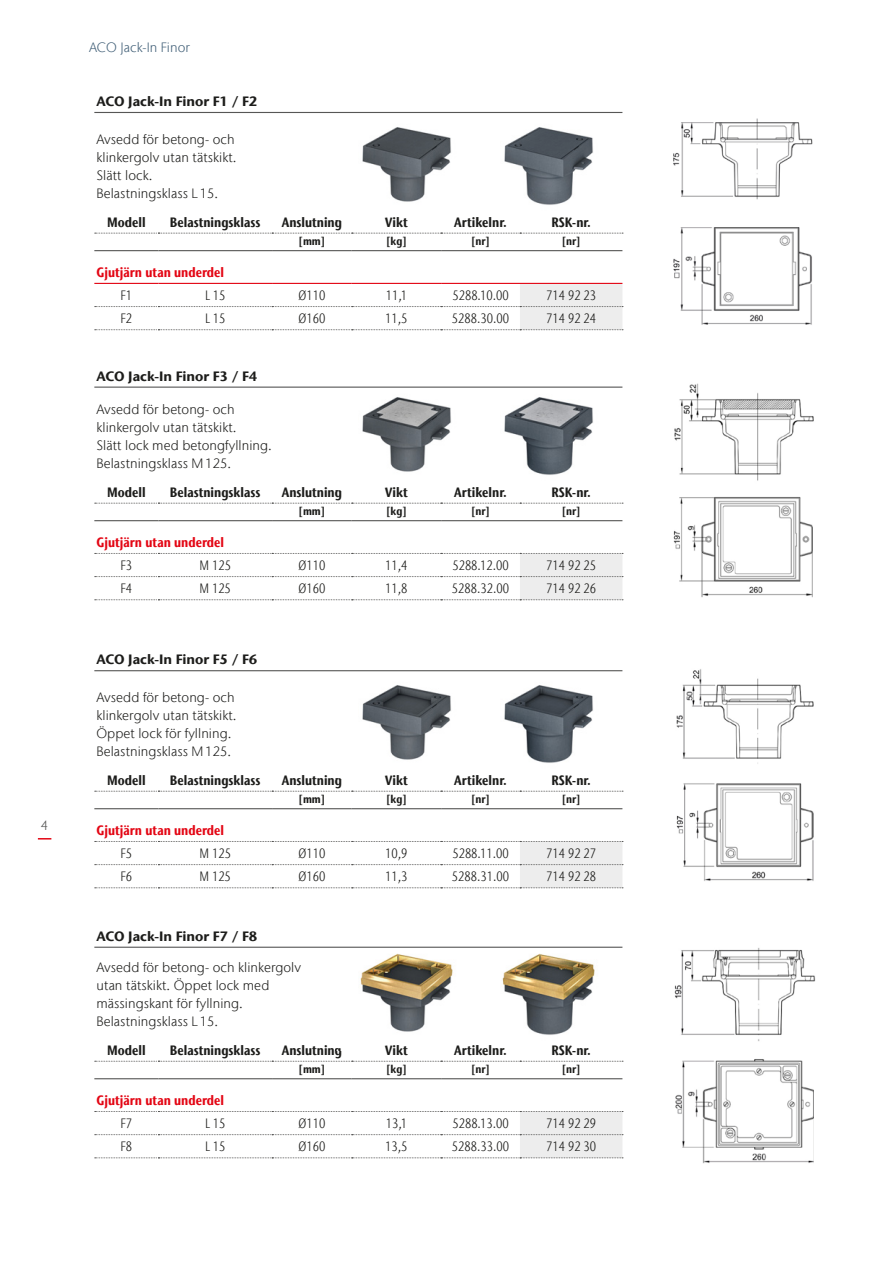
<style>
.page{position:relative;width:893px;height:1263px;background:#fff}
.page>*{position:absolute;margin:0;border:0;box-sizing:border-box;transform-origin:0 0}
.t1{font:300 13.5px/18px "Stone Sans IIITC Com";letter-spacing:.005em;color:#1d1d1b}
.t2{font:300 condensed 13.5px "Stone Sans IIITC Com";color:#1d1d1b}
.t3{font:700 condensed 13.5px "Stone Sans IIITC Com";color:#1d1d1b}
.t4{font:700 13.5px "Stone Sans IIITC Com";color:#1d1d1b}
.t5{font:700 condensed 13.5px "Stone Sans IIITC Com";color:#e30614}
.t6{font:300 13.5px "Stone Sans IIITC Com";letter-spacing:.005em;color:#415f77}
.t7{font:300 13.5px "Stone Sans IIITC Com";color:#575756}
.t8{font:700 condensed 11.25px "Stone Sans IIITC Com";color:#1d1d1b}
</style>
<div class="page">
<img style="left:674px;top:383px;width:140px;height:98px">
<img style="left:673px;top:497px;width:140px;height:101px">
<img style="left:676px;top:669px;width:138px;height:95px">
<img style="left:676px;top:783px;width:138px;height:98px">
<img style="left:674px;top:948px;width:141px;height:93px">
<img style="left:675px;top:1059px;width:139px;height:105px">
<img style="left:673px;top:118px;width:140px;height:82px">
<img style="left:673px;top:227px;width:139px;height:98px">
<hr style="left:94px;top:112px;width:528px;height:1px;background:#575756">
<svg style="left:95px;top:283px;width:528px;height:47px"></svg>
<svg style="left:95px;top:233px;width:528px;height:1px"></svg>
<hr style="left:94px;top:250px;width:64px;height:1px;background:#575756">
<hr style="left:158px;top:250px;width:114px;height:1px;background:#575756">
<hr style="left:272px;top:250px;width:80px;height:1px;background:#575756">
<hr style="left:352px;top:250px;width:89px;height:1px;background:#575756">
<hr style="left:441px;top:250px;width:79px;height:1px;background:#575756">
<hr style="left:520px;top:250px;width:102px;height:1px;background:#575756">
<hr style="left:94px;top:283px;width:64px;height:1px;background:#e30614">
<hr style="left:158px;top:283px;width:114px;height:1px;background:#e30614">
<hr style="left:272px;top:283px;width:80px;height:1px;background:#e30614">
<hr style="left:352px;top:283px;width:89px;height:1px;background:#e30614">
<hr style="left:441px;top:283px;width:79px;height:1px;background:#e30614">
<hr style="left:520px;top:283px;width:102px;height:1px;background:#e30614">
<hr style="left:94px;top:387px;width:528px;height:1px;background:#575756">
<svg style="left:95px;top:553px;width:528px;height:47px"></svg>
<svg style="left:95px;top:503px;width:528px;height:1px"></svg>
<hr style="left:94px;top:520px;width:64px;height:1px;background:#575756">
<hr style="left:158px;top:520px;width:114px;height:1px;background:#575756">
<hr style="left:272px;top:520px;width:80px;height:1px;background:#575756">
<hr style="left:352px;top:520px;width:89px;height:1px;background:#575756">
<hr style="left:441px;top:520px;width:79px;height:1px;background:#575756">
<hr style="left:520px;top:520px;width:102px;height:1px;background:#575756">
<hr style="left:94px;top:670px;width:528px;height:1px;background:#575756">
<svg style="left:95px;top:841px;width:528px;height:47px"></svg>
<svg style="left:95px;top:791px;width:528px;height:1px"></svg>
<hr style="left:94px;top:808px;width:64px;height:1px;background:#575756">
<hr style="left:158px;top:808px;width:114px;height:1px;background:#575756">
<hr style="left:272px;top:808px;width:80px;height:1px;background:#575756">
<hr style="left:352px;top:808px;width:89px;height:1px;background:#575756">
<hr style="left:441px;top:808px;width:79px;height:1px;background:#575756">
<hr style="left:520px;top:808px;width:102px;height:1px;background:#575756">
<hr style="left:94px;top:947px;width:528px;height:1px;background:#575756">
<svg style="left:95px;top:1061px;width:528px;height:1px"></svg>
<hr style="left:94px;top:1078px;width:64px;height:1px;background:#575756">
<hr style="left:158px;top:1078px;width:114px;height:1px;background:#575756">
<hr style="left:272px;top:1078px;width:80px;height:1px;background:#575756">
<hr style="left:352px;top:1078px;width:89px;height:1px;background:#575756">
<hr style="left:441px;top:1078px;width:79px;height:1px;background:#575756">
<hr style="left:520px;top:1078px;width:102px;height:1px;background:#575756">
<svg style="left:95px;top:1111px;width:528px;height:47px"></svg>
<img style="left:362px;top:127px;width:231px;height:78px">
<img style="left:335px;top:386px;width:287px;height:89px">
<img style="left:335px;top:671px;width:287px;height:92px">
<img style="left:335px;top:946px;width:287px;height:89px">
<svg style="left:38px;top:838px;width:13px;height:1px"></svg>
<p class="t7" style="left:41px;top:816px;width:9px">4</p>
<p class="t6" style="left:89px;top:38px;width:102px">ACO Jack-In Finor</p>
<p class="t4" style="left:96px;top:93px;width:163px">ACO Jack-In Finor F1 / F2</p>
<p class="t1" style="left:96px;top:130px;width:142px">Avsedd för betong- och klinkergolv utan tätskikt.<br>Slätt lock.<br>Belastningsklass L15.</p>
<p class="t3" style="left:107px;top:213px;width:40px">Modell</p>
<p class="t3" style="left:170px;top:213px;width:92px">Belastningsklass</p>
<p class="t3" style="left:282px;top:213px;width:62px">Anslutning</p>
<p class="t3" style="left:385px;top:213px;width:24px">Vikt</p>
<p class="t3" style="left:454px;top:213px;width:54px">Artikelnr.</p>
<p class="t3" style="left:551px;top:213px;width:41px">RSK-nr.</p>
<p class="t8" style="left:299px;top:234px;width:28px">[mm]</p>
<p class="t8" style="left:386px;top:234px;width:22px">[kg]</p>
<p class="t8" style="left:471px;top:234px;width:20px">[nr]</p>
<p class="t8" style="left:562px;top:234px;width:20px">[nr]</p>
<p class="t5" style="left:96px;top:264px;width:129px">Gjutjärn utan underdel</p>
<p class="t2" style="left:120px;top:287px;width:13px">F1</p>
<p class="t2" style="left:205px;top:287px;width:22px">L 15</p>
<p class="t2" style="left:298px;top:287px;width:28px">Ø110</p>
<p class="t2" style="left:386px;top:287px;width:23px">11,1</p>
<p class="t2" style="left:452px;top:287px;width:58px">5288.10.00</p>
<p class="t2" style="left:546px;top:287px;width:51px">714 92 23</p>
<p class="t2" style="left:120px;top:310px;width:13px">F2</p>
<p class="t2" style="left:205px;top:310px;width:22px">L 15</p>
<p class="t2" style="left:298px;top:310px;width:28px">Ø160</p>
<p class="t2" style="left:385px;top:310px;width:24px">11,5</p>
<p class="t2" style="left:452px;top:310px;width:59px">5288.30.00</p>
<p class="t2" style="left:546px;top:310px;width:51px">714 92 24</p>
<p class="t4" style="left:96px;top:367px;width:163px">ACO Jack-In Finor F3 / F4</p>
<p class="t1" style="left:96px;top:400px;width:177px">Avsedd för betong- och klinkergolv utan tätskikt.<br>Slätt lock med betongfyllning.<br>Belastningsklass M125.</p>
<p class="t3" style="left:107px;top:483px;width:40px">Modell</p>
<p class="t3" style="left:170px;top:483px;width:92px">Belastningsklass</p>
<p class="t3" style="left:282px;top:483px;width:62px">Anslutning</p>
<p class="t3" style="left:385px;top:483px;width:24px">Vikt</p>
<p class="t3" style="left:454px;top:483px;width:54px">Artikelnr.</p>
<p class="t3" style="left:551px;top:483px;width:41px">RSK-nr.</p>
<p class="t8" style="left:299px;top:504px;width:28px">[mm]</p>
<p class="t8" style="left:386px;top:504px;width:22px">[kg]</p>
<p class="t8" style="left:471px;top:504px;width:20px">[nr]</p>
<p class="t8" style="left:562px;top:504px;width:20px">[nr]</p>
<p class="t5" style="left:96px;top:534px;width:129px">Gjutjärn utan underdel</p>
<p class="t2" style="left:120px;top:557px;width:13px">F3</p>
<p class="t2" style="left:199px;top:557px;width:33px">M 125</p>
<p class="t2" style="left:298px;top:557px;width:28px">Ø110</p>
<p class="t2" style="left:385px;top:557px;width:24px">11,4</p>
<p class="t2" style="left:452px;top:557px;width:58px">5288.12.00</p>
<p class="t2" style="left:546px;top:557px;width:51px">714 92 25</p>
<p class="t2" style="left:120px;top:580px;width:13px">F4</p>
<p class="t2" style="left:199px;top:580px;width:33px">M 125</p>
<p class="t2" style="left:298px;top:580px;width:28px">Ø160</p>
<p class="t2" style="left:385px;top:580px;width:24px">11,8</p>
<p class="t2" style="left:452px;top:580px;width:59px">5288.32.00</p>
<p class="t2" style="left:546px;top:580px;width:51px">714 92 26</p>
<p class="t4" style="left:96px;top:651px;width:163px">ACO Jack-In Finor F5 / F6</p>
<p class="t1" style="left:96px;top:688px;width:142px">Avsedd för betong- och klinkergolv utan tätskikt.<br>Öppet lock för fyllning.<br>Belastningsklass M125.</p>
<p class="t3" style="left:107px;top:771px;width:40px">Modell</p>
<p class="t3" style="left:170px;top:771px;width:92px">Belastningsklass</p>
<p class="t3" style="left:282px;top:771px;width:62px">Anslutning</p>
<p class="t3" style="left:385px;top:771px;width:24px">Vikt</p>
<p class="t3" style="left:454px;top:771px;width:54px">Artikelnr.</p>
<p class="t3" style="left:551px;top:771px;width:41px">RSK-nr.</p>
<p class="t8" style="left:299px;top:792px;width:28px">[mm]</p>
<p class="t8" style="left:386px;top:792px;width:22px">[kg]</p>
<p class="t8" style="left:471px;top:792px;width:20px">[nr]</p>
<p class="t8" style="left:562px;top:792px;width:20px">[nr]</p>
<p class="t5" style="left:96px;top:822px;width:129px">Gjutjärn utan underdel</p>
<p class="t2" style="left:120px;top:845px;width:13px">F5</p>
<p class="t2" style="left:199px;top:845px;width:33px">M 125</p>
<p class="t2" style="left:298px;top:845px;width:28px">Ø110</p>
<p class="t2" style="left:385px;top:845px;width:24px">10,9</p>
<p class="t2" style="left:452px;top:845px;width:58px">5288.11.00</p>
<p class="t2" style="left:546px;top:845px;width:51px">714 92 27</p>
<p class="t2" style="left:120px;top:868px;width:13px">F6</p>
<p class="t2" style="left:199px;top:868px;width:33px">M 125</p>
<p class="t2" style="left:298px;top:868px;width:28px">Ø160</p>
<p class="t2" style="left:385px;top:868px;width:24px">11,3</p>
<p class="t2" style="left:452px;top:868px;width:59px">5288.31.00</p>
<p class="t2" style="left:546px;top:868px;width:51px">714 92 28</p>
<p class="t4" style="left:96px;top:927px;width:163px">ACO Jack-In Finor F7 / F8</p>
<p class="t1" style="left:96px;top:958px;width:206px">Avsedd för betong- och klinkergolv utan tätskikt. Öppet lock med mässingskant för fyllning.<br>Belastningsklass L15.</p>
<p class="t3" style="left:107px;top:1041px;width:40px">Modell</p>
<p class="t3" style="left:170px;top:1041px;width:92px">Belastningsklass</p>
<p class="t3" style="left:282px;top:1041px;width:62px">Anslutning</p>
<p class="t3" style="left:385px;top:1041px;width:24px">Vikt</p>
<p class="t3" style="left:454px;top:1041px;width:54px">Artikelnr.</p>
<p class="t3" style="left:551px;top:1041px;width:41px">RSK-nr.</p>
<p class="t8" style="left:299px;top:1062px;width:28px">[mm]</p>
<p class="t8" style="left:386px;top:1062px;width:22px">[kg]</p>
<p class="t8" style="left:471px;top:1062px;width:20px">[nr]</p>
<p class="t8" style="left:562px;top:1062px;width:20px">[nr]</p>
<p class="t5" style="left:96px;top:1092px;width:129px">Gjutjärn utan underdel</p>
<p class="t2" style="left:120px;top:1115px;width:13px">F7</p>
<p class="t2" style="left:205px;top:1115px;width:22px">L 15</p>
<p class="t2" style="left:298px;top:1115px;width:28px">Ø110</p>
<p class="t2" style="left:386px;top:1115px;width:23px">13,1</p>
<p class="t2" style="left:452px;top:1115px;width:58px">5288.13.00</p>
<p class="t2" style="left:546px;top:1115px;width:51px">714 92 29</p>
<p class="t2" style="left:120px;top:1138px;width:13px">F8</p>
<p class="t2" style="left:205px;top:1138px;width:22px">L 15</p>
<p class="t2" style="left:298px;top:1138px;width:28px">Ø160</p>
<p class="t2" style="left:385px;top:1138px;width:24px">13,5</p>
<p class="t2" style="left:452px;top:1138px;width:59px">5288.33.00</p>
<p class="t2" style="left:546px;top:1138px;width:51px">714 92 30</p>
</div>
